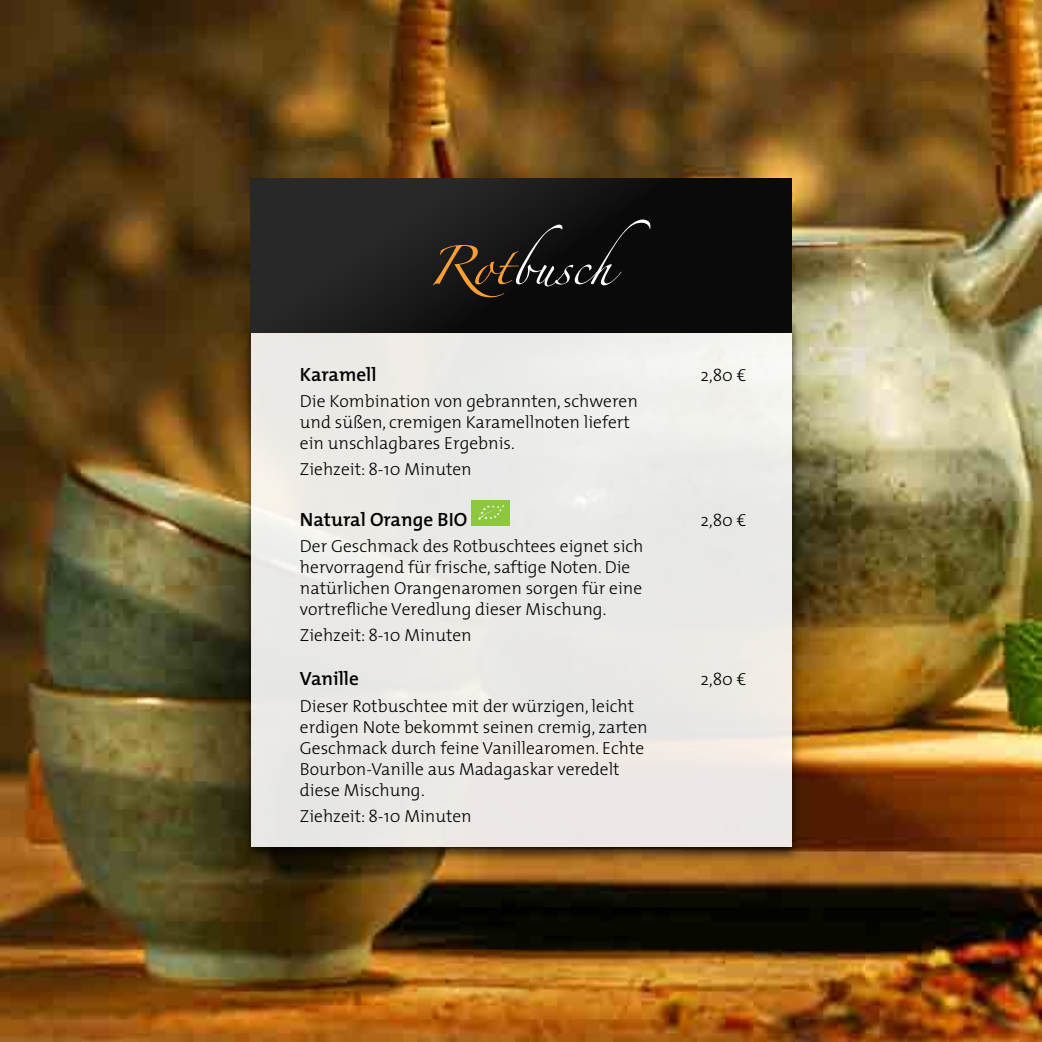
<style>
.page{position:relative;width:1042px;height:1042px;background:#fff}
.page>*{position:absolute;margin:0;border:0;box-sizing:border-box;transform-origin:0 0}
.t1{font:87.5px "Zapfino Extra LT Pro";color:#fff}
.t2{font:600 19.25px "The Mix";color:#000}
.t3{font:300 17.5px/21px "The Mix";color:#000}
.s1{color:#f99f34}
</style>
<div class="page">
<img style="left:0;top:0;width:1042px;height:1042px">
<div style="left:241px;top:321px;width:560px;height:540px;background:#000;opacity:.75"></div>
<div style="left:251px;top:326px;width:540px;height:521px;background:#ece9e6"></div>
<div style="left:251px;top:179px;width:540px;height:153px;background:linear-gradient(to right,#29292a,#040304)"></div>
<div style="left:471px;top:500px;width:39px;height:26px;background:#8dc63f"></div>
<svg style="left:478px;top:505px;width:26px;height:15px"></svg>
<h1 class="t1" style="left:427px;top:202px;width:187px"><span class="s1">Rot</span>busch</h1>
<p class="t2" style="left:300px;top:358px;width:78px">Karamell</p>
<p class="t3" style="left:700px;top:364px;width:47px">2,80 €</p>
<p class="t3" style="left:300px;top:390px;width:339px">Die Kombination von gebrannten, schweren und süßen, cremigen Karamellnoten liefert ein unschlagbares Ergebnis.</p>
<p class="t3" style="left:300px;top:458px;width:173px">Ziehzeit: 8-10 Minuten</p>
<p class="t2" style="left:300px;top:503px;width:169px">Natural Orange BIO</p>
<p class="t3" style="left:700px;top:509px;width:47px">2,80 €</p>
<p class="t3" style="left:300px;top:535px;width:345px">Der Geschmack des Rotbuschtees eignet sich hervorragend für frische, saftige Noten. Die natürlichen Orangenaromen sorgen für eine vortrefliche Veredlung dieser Mischung.</p>
<p class="t3" style="left:300px;top:624px;width:173px">Ziehzeit: 8-10 Minuten</p>
<p class="t2" style="left:300px;top:663px;width:60px">Vanille</p>
<p class="t3" style="left:700px;top:668px;width:47px">2,80 €</p>
<p class="t3" style="left:300px;top:694px;width:349px">Dieser Rotbuschtee mit der würzigen, leicht erdigen Note bekommt seinen cremig, zarten Geschmack durch feine Vanillearomen. Echte Bourbon-Vanille aus Madagaskar veredelt diese Mischung.</p>
<p class="t3" style="left:300px;top:805px;width:173px">Ziehzeit: 8-10 Minuten</p>
</div>
